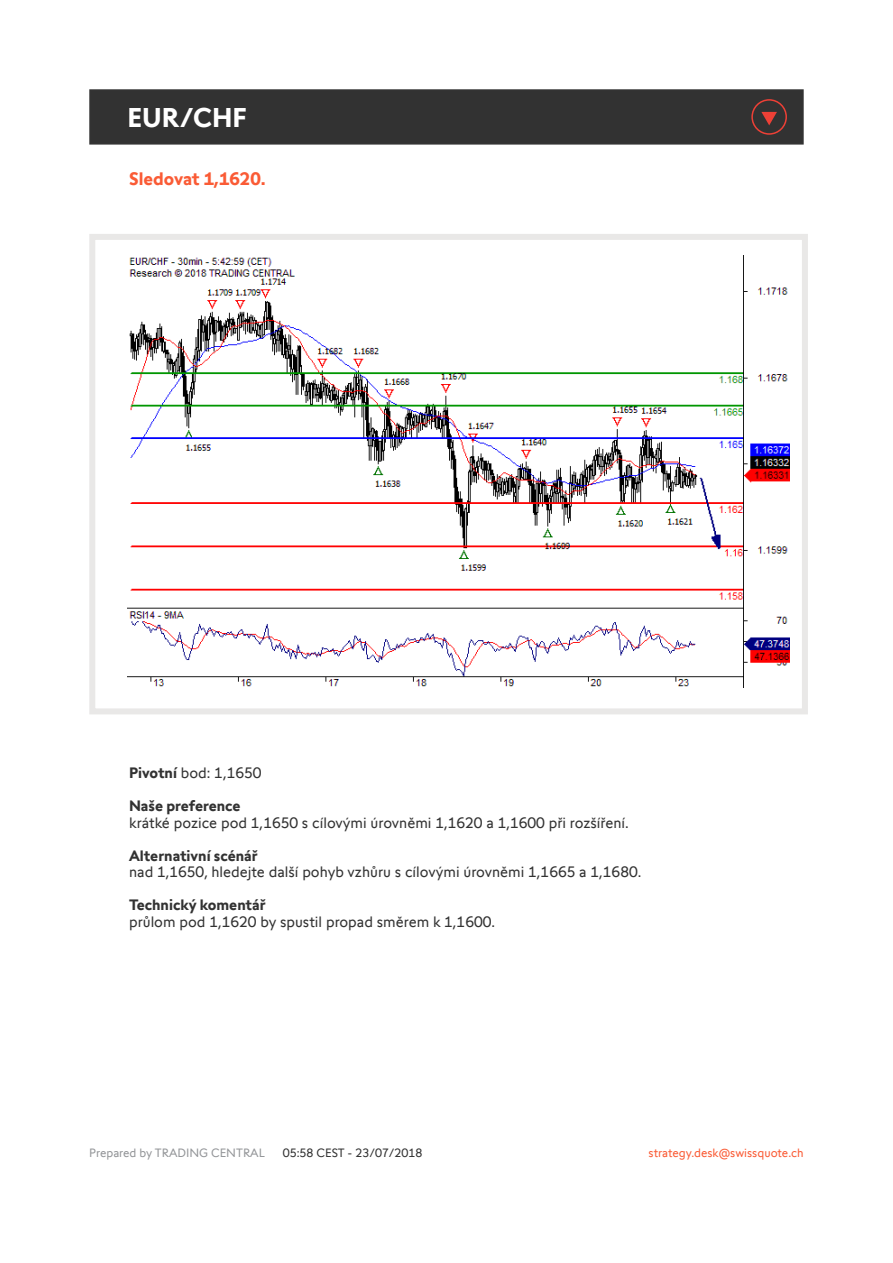
<style>
.page{position:relative;width:893px;height:1263px;background:#fff}
.page>*{position:absolute;margin:0;border:0;box-sizing:border-box;transform-origin:0 0}
.t1{font:700 27px "Swissquote CT";color:#fff}
.t2{font:700 18px "Swissquote CT";color:#fa5b35}
.t3{font:15px "Swissquote CT";color:#323232}
.t4{font:700 15px "Swissquote CT";color:#323232}
.t5{font:12px "Swissquote CT";color:#fa5b35}
.t6{font:12px "Swissquote CT";color:#939598}
.t7{font:12px "Swissquote CT";color:#323232}
.s1{font-weight:700}
</style>
<div class="page">
<div style="left:89px;top:234px;width:719px;height:480px;border:6px solid #e9e8e7"></div>
<div style="left:89px;top:89px;width:715px;height:56px;background:#323232;border:2px solid #323232"></div>
<img style="left:128px;top:255px;width:661px;height:432px">
<svg style="left:751px;top:99px;width:36px;height:36px"></svg>
<h1 class="t1" style="left:128px;top:101px;width:121px">EUR/CHF</h1>
<p class="t2" style="left:129px;top:168px;width:138px">Sledovat 1,1620.</p>
<p class="t3" style="left:129px;top:764px;width:134px"><span class="s1">Pivotní</span> bod: 1,1650</p>
<p class="t4" style="left:129px;top:797px;width:113px">Naše preference</p>
<p class="t3" style="left:129px;top:814px;width:501px">krátké pozice pod 1,1650 s cílovými úrovněmi 1,1620 a 1,1600 při rozšíření.</p>
<p class="t4" style="left:129px;top:846px;width:130px">Alternativní scénář</p>
<p class="t3" style="left:129px;top:863px;width:514px">nad 1,1650, hledejte další pohyb vzhůru s cílovými úrovněmi 1,1665 a 1,1680.</p>
<p class="t4" style="left:129px;top:896px;width:138px">Technický komentář</p>
<p class="t3" style="left:129px;top:913px;width:367px">průlom pod 1,1620 by spustil propad směrem k 1,1600.</p>
<p class="t6" style="left:89px;top:1145px;width:177px">Prepared by TRADING CENTRAL</p>
<p class="t7" style="left:283px;top:1145px;width:141px">05:58 CEST - 23/07/2018</p>
<p class="t5" style="left:649px;top:1145px;width:157px">strategy.desk@swissquote.ch</p>
</div>
